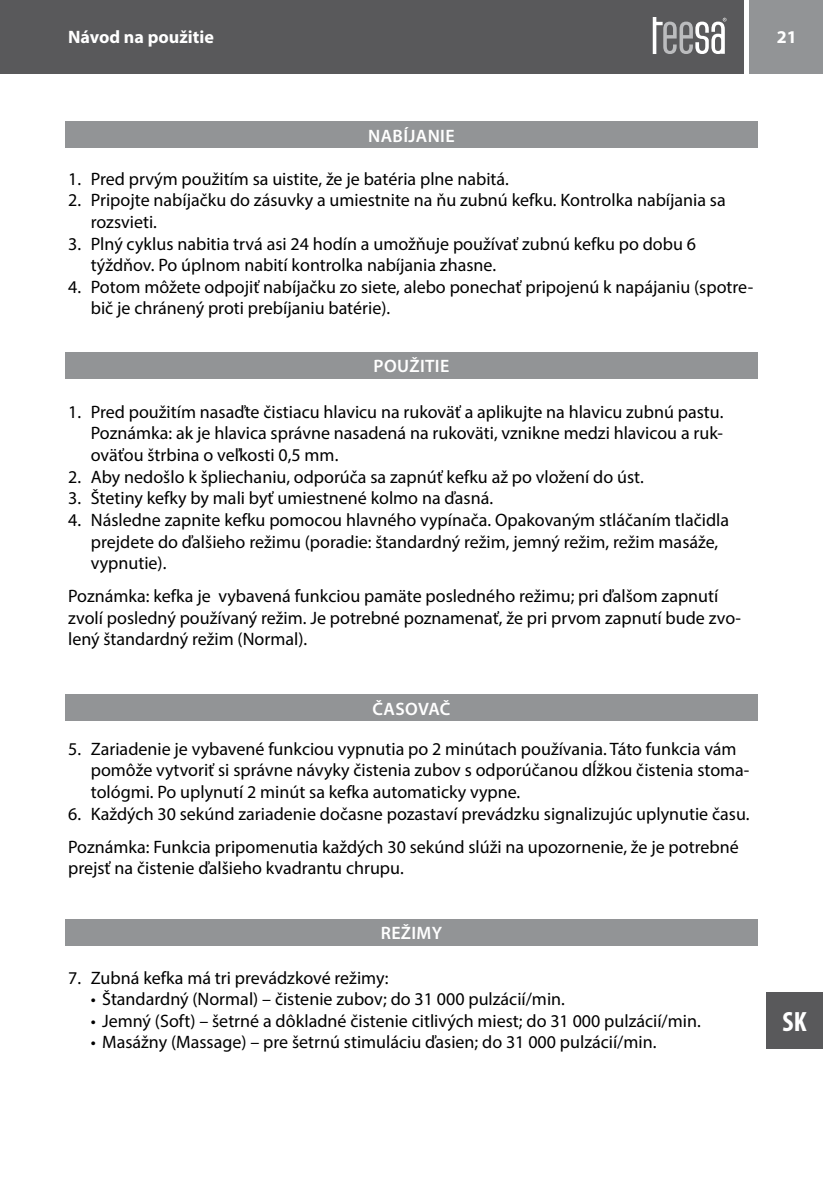
<style>
.page{position:relative;width:823px;height:1191px;background:#fff}
.page>*{position:absolute;margin:0;border:0;box-sizing:border-box;transform-origin:0 0}
.t1{font:700 condensed 28px "Myriad Pro";color:#fff}
.t2{font:18px/21.6px "Myriad Pro";color:#000}
.t3{font:600 18px "Myriad Pro";letter-spacing:.02em;color:#fff}
.t4{font:700 18px "Myriad Pro";color:#fff}
</style>
<div class="page">
<div style="left:748px;top:0;width:74px;height:74px;background:#929496"></div>
<div style="left:0;top:0;width:743px;height:74px;background:#59595b"></div>
<svg style="left:652px;top:17px;width:74px;height:37px"></svg>
<div style="left:765px;top:992px;width:57px;height:57px;background:#59595b"></div>
<div style="left:65px;top:122px;width:692px;height:26px;background:#929496"></div>
<div style="left:65px;top:352px;width:692px;height:26px;background:#929496"></div>
<div style="left:65px;top:694px;width:692px;height:27px;background:#929496"></div>
<div style="left:65px;top:919px;width:692px;height:26px;background:#929496"></div>
<p class="t4" style="left:68px;top:25px;width:147px">Návod na použitie</p>
<p class="t4" style="left:776px;top:25px;width:21px">21</p>
<p class="t3" style="left:368px;top:124px;width:88px">NABÍJANIE</p>
<p class="t2" style="left:68px;top:168px;width:442px">1. Pred prvým použitím sa uistite, že je batéria plne nabitá.</p>
<p class="t2" style="left:91px;top:189px;width:636px;text-indent:-23px">2. Pripojte nabíjačku do zásuvky a umiestnite na ňu zubnú kefku. Kontrolka nabíjania sa rozsvieti.</p>
<p class="t2" style="left:91px;top:232px;width:606px;text-indent:-23px">3. Plný cyklus nabitia trvá asi 24 hodín a umožňuje používať zubnú kefku po dobu 6 týždňov. Po úplnom nabití kontrolka nabíjania zhasne.</p>
<p class="t2" style="left:91px;top:276px;width:663px;text-indent:-23px">4. Potom môžete odpojiť nabíjačku zo siete, alebo ponechať pripojenú k napájaniu (spotre&shy;bič je chránený proti prebíjaniu batérie).</p>
<p class="t3" style="left:373px;top:354px;width:77px">POUŽITIE</p>
<p class="t2" style="left:91px;top:401px;width:633px;text-align:justify;text-indent:-23px">1. Pred použitím nasaďte čistiacu hlavicu na rukoväť a aplikujte na hlavicu zubnú pastu.<br>Poznámka: ak je hlavica správne nasadená na rukoväti, vznikne medzi hlavicou a ruk&shy;oväťou štrbina o veľkosti 0,5 mm.</p>
<p class="t2" style="left:68px;top:465px;width:577px">2. Aby nedošlo k špliechaniu, odporúča sa zapnúť kefku až po vložení do úst.</p>
<p class="t2" style="left:68px;top:487px;width:426px">3. Štetiny kefky by mali byť umiestnené kolmo na ďasná.</p>
<p class="t2" style="left:91px;top:509px;width:639px;text-indent:-23px">4. Následne zapnite kefku pomocou hlavného vypínača. Opakovaným stláčaním tlačidla prejdete do ďalšieho režimu (poradie: štandardný režim, jemný režim, režim masáže, vypnutie).</p>
<p class="t2" style="left:68px;top:585px;width:674px">Poznámka: kefka je vybavená funkciou pamäte posledného režimu; pri ďalšom zapnutí zvolí posledný používaný režim. Je potrebné poznamenať, že pri prvom zapnutí bude zvo&shy;lený štandardný režim (Normal).</p>
<p class="t3" style="left:372px;top:697px;width:79px">ČASOVAČ</p>
<p class="t2" style="left:91px;top:737px;width:659px;text-indent:-23px">5. Zariadenie je vybavené funkciou vypnutia po 2 minútach používania. Táto funkcia vám pomôže vytvoriť si správne návyky čistenia zubov s odporúčanou dĺžkou čistenia stoma&shy;tológmi. Po uplynutí 2 minút sa kefka automaticky vypne.</p>
<p class="t2" style="left:68px;top:796px;width:682px;line-height:33px">6. Každých 30 sekúnd zariadenie dočasne pozastaví prevádzku signalizujúc uplynutie času.<br>Poznámka: Funkcia pripomenutia každých 30 sekúnd slúži na upozornenie, že je potrebné</p>
<p class="t2" style="left:68px;top:857px;width:337px">prejsť na čistenie ďalšieho kvadrantu chrupu.</p>
<p class="t3" style="left:380px;top:921px;width:63px">REŽIMY</p>
<p class="t2" style="left:68px;top:966px;width:322px">7. Zubná kefka má tri prevádzkové režimy:</p>
<p class="t2" style="left:91px;top:988px;width:475px">• Štandardný (Normal) – čistenie zubov; do 31 000 pulzácií/min.</p>
<p class="t2" style="left:91px;top:1009px;width:611px">• Jemný (Soft) – šetrné a dôkladné čistenie citlivých miest; do 31 000 pulzácií/min.</p>
<p class="t2" style="left:91px;top:1031px;width:566px">• Masážny (Massage) – pre šetrnú stimuláciu ďasien; do 31 000 pulzácií/min.</p>
<h1 class="t1" style="left:782px;top:1004px;width:25px">SK</h1>
</div>
